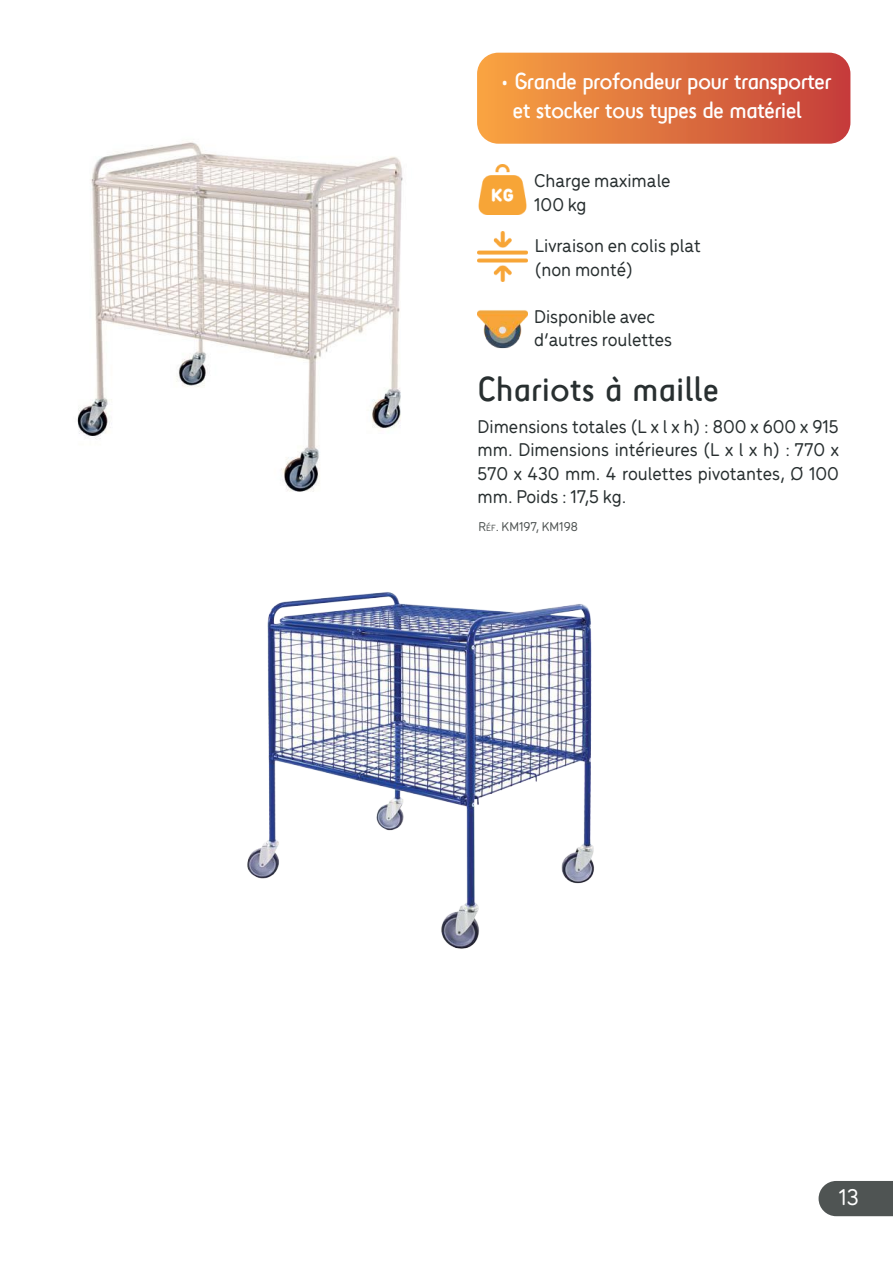
<style>
.page{position:relative;width:893px;height:1263px;background:#fff}
.page>*{position:absolute;margin:0;border:0;box-sizing:border-box;transform-origin:0 0}
.t1{font:36px "Sci Fly Sans";color:#282f30}
.t2{font:24px/28.8px "Sci Fly Sans";letter-spacing:-.03em;color:#fff}
.t3{font:500 24px "Menco";color:#fff}
.t4{font:500 19.5px/23.4px "Menco";color:#282f30}
.t5{font:500 13.5px "Menco";color:#4f5453}
.s1{font-size:9.45px}
</style>
<div class="page">
<img style="left:77px;top:142px;width:326px;height:350px">
<img style="left:247px;top:592px;width:347px;height:357px">
<div style="left:477px;top:53px;width:373px;height:91px;background:linear-gradient(to right,#f8a542,#c43e3b);border-radius:21px"></div>
<img style="left:478px;top:164px;width:49px;height:50px">
<img style="left:478px;top:310px;width:49px;height:39px">
<img style="left:478px;top:232px;width:49px;height:49px">
<div style="left:819px;top:1181px;width:74px;height:35px;background:#4f5453"></div>
<p class="t2" style="left:513px;top:67px;width:320px;text-indent:-12px">• Grande profondeur pour transporter et stocker tous types de matériel</p>
<p class="t4" style="left:534px;top:168px;width:138px">Charge maximale<br>100 kg</p>
<p class="t4" style="left:535px;top:233px;width:167px">Livraison en colis plat (non monté)</p>
<p class="t4" style="left:534px;top:304px;width:139px">Disponible avec d’autres roulettes</p>
<h1 class="t1" style="left:478px;top:368px;width:243px">Chariots à maille</h1>
<p class="t4" style="left:478px;top:414px;width:363px;text-align:justify">Dimensions totales (L x l x h) : 800 x 600 x 915 mm. Dimensions intérieures (L x l x h) : 770 x 570 x 430 mm. 4 roulettes pivotantes, Ø 100 mm. Poids : 17,5 kg.</p>
<p class="t5" style="left:479px;top:517px;width:101px">R<span class="s1">éf</span>. KM197, KM198</p>
<p class="t3" style="left:839px;top:1180px;width:21px">13</p>
</div>
